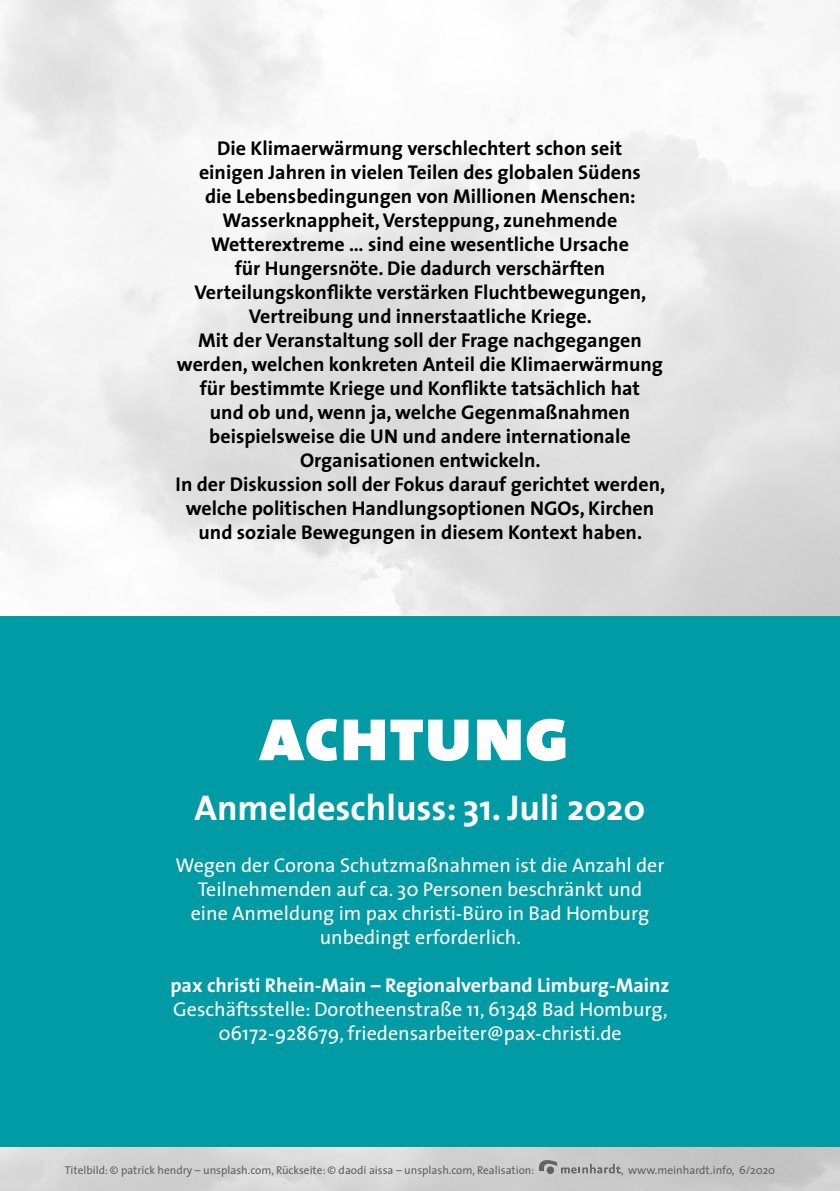
<style>
.page{position:relative;width:840px;height:1191px;background:#fff}
.page>*{position:absolute;margin:0;border:0;box-sizing:border-box;transform-origin:0 0}
.Rahmeninhalt{font:78px "Mtud The Sans Black Caps";color:#fff}
.Rahmeninhalt-2{font:700 36px "Mtud The Sans";color:#fff}
.Rahmeninhalt-3{font:700 20px/24px "Mtud The Sans";color:#000;text-align:center}
.Rahmeninhalt-4{font:20px/24px "Mtud The Sans";color:#fff;text-align:center}
.Rahmeninhalt-5{font:700 20px "Mtud The Sans";color:#fff}
.Binfo_Impressum_Flie{font:11.4px "Mtud The Sans";color:#616160}
</style>
<div class="page">
<img style="left:0;top:0;width:839px;height:1191px">
<div style="left:0;top:616px;width:839px;height:530px;background:#009ba4"></div>
<svg style="left:537px;top:1159px;width:83px;height:14px"></svg>
<p class="Rahmeninhalt-3" style="left:194px;top:135px;width:453px">Die Klimaerwärmung verschlechtert schon seit einigen Jahren in vielen Teilen des globalen Südens die Lebensbedingungen von Millionen Menschen:<br>Wasserknappheit, Versteppung, zunehmende Wetterextreme … sind eine wesentliche Ursache<br>für Hungersnöte. Die dadurch verschärften Verteilungskonflikte verstärken Fluchtbewegungen, Vertreibung und innerstaatliche Kriege.</p>
<p class="Rahmeninhalt-3" style="left:177px;top:327px;width:487px">Mit der Veranstaltung soll der Frage nachgegangen werden, welchen konkreten Anteil die Klimaerwärmung für bestimmte Kriege und Konflikte tatsächlich hat<br>und ob und, wenn ja, welche Gegenmaßnahmen beispielsweise die UN und andere internationale Organisationen entwickeln.</p>
<p class="Rahmeninhalt-3" style="left:175px;top:471px;width:491px">In der Diskussion soll der Fokus darauf gerichtet werden, welche politischen Handlungsoptionen NGOs, Kirchen und soziale Bewegungen in diesem Kontext haben.</p>
<p class="Rahmeninhalt" style="left:258px;top:668px;width:312px">achtung</p>
<p class="Rahmeninhalt-2" style="left:194px;top:778px;width:452px">Anmeldeschluss: 31. Juli 2020</p>
<p class="Rahmeninhalt-4" style="left:175px;top:853px;width:490px">Wegen der Corona Schutzmaßnahmen ist die Anzahl der Teilnehmenden auf ca. 30 Personen beschränkt und<br>eine Anmeldung im pax christi-Büro in Bad Homburg unbedingt erforderlich.</p>
<p class="Rahmeninhalt-5" style="left:170px;top:969px;width:500px">pax christi Rhein-Main – Regionalverband Limburg-Mainz</p>
<p class="Rahmeninhalt-4" style="left:173px;top:997px;width:495px">Geschäftsstelle: Dorotheenstraße 11, 61348 Bad Homburg,<br>06172-928679, friedensarbeiter@pax-christi.de</p>
<p class="Binfo_Impressum_Flie" style="left:65px;top:1160px;width:471px">Titelbild: © patrick hendry – unsplash.com, Rückseite: © daodi aissa – unsplash.com, Realisation:</p>
<p class="Binfo_Impressum_Flie" style="left:620px;top:1160px;width:155px">, www.meinhardt.info, 6/2020</p>
</div>
